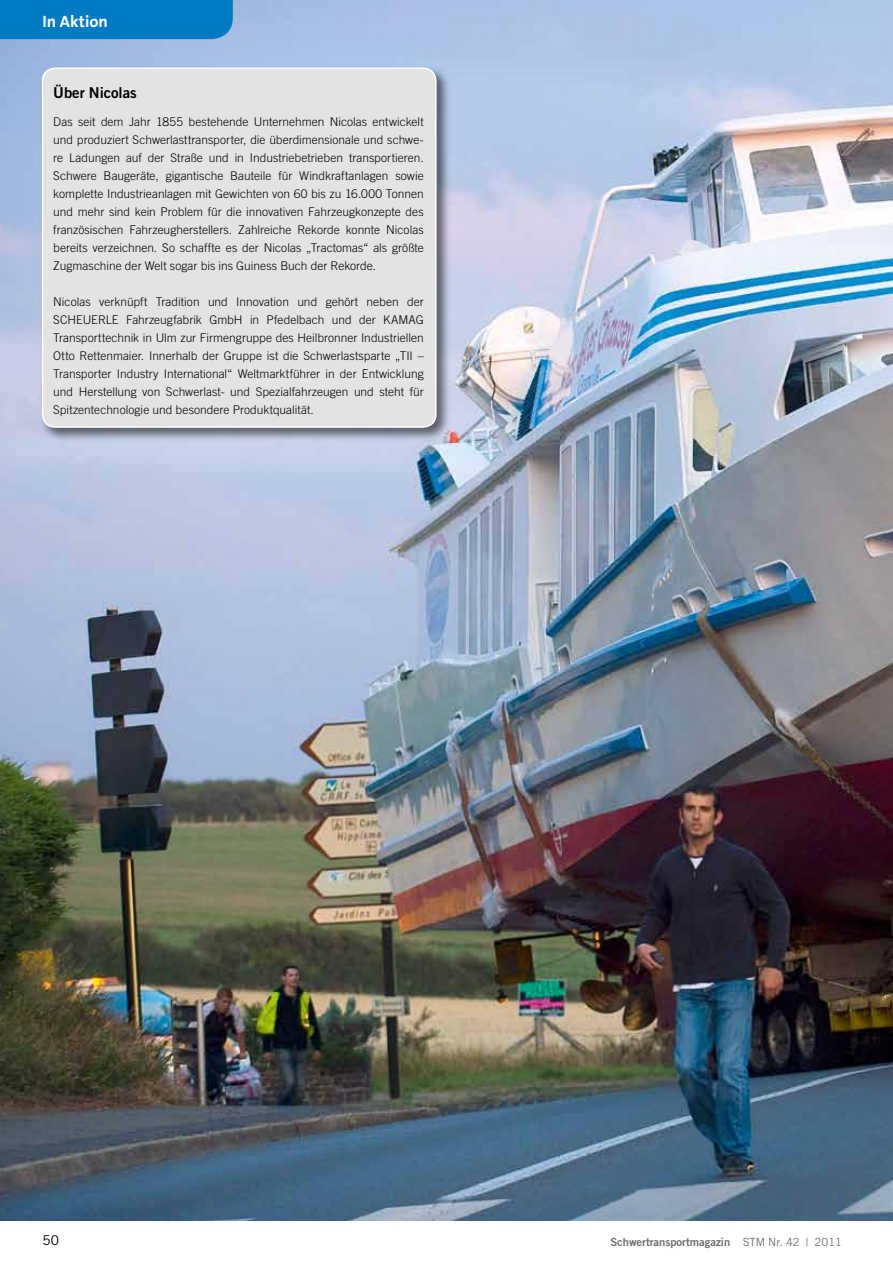
<style>
.page{position:relative;width:893px;height:1263px;background:#fff}
.page>*{position:absolute;margin:0;border:0;box-sizing:border-box;transform-origin:0 0}
.t1{font:700 16.5px "The Sans B7";color:#fff}
.t2{font:15px "Trade Gothic Bold Two";letter-spacing:-.005em;color:#000}
.t3{font:13.5px "Trade Gothic";color:#000}
.t4{font:300 12px/18px "Trade Gothic";color:#000;text-align:justify}
.t5{font:11.25px "Trade Gothic Bold Two";color:#6e6e6e}
.s1{font-family:"Trade Gothic"}
</style>
<div class="page">
<img style="left:0;top:0;width:893px;height:1220px">
<div style="left:40px;top:65px;width:411px;height:377px;background:#000;opacity:.55"></div>
<div style="left:43px;top:68px;width:393px;height:359px;background:#e3e3e3;border-radius:13px"></div>
<div style="left:42px;top:67px;width:395px;height:361px;border:2px solid #fff;border-radius:13px"></div>
<div style="left:0;top:0;width:233px;height:39px;background:#007ac2"></div>
<h1 class="t1" style="left:43px;top:13px;width:67px">In Aktion</h1>
<p class="t2" style="left:53px;top:83px;width:85px">Über Nicolas</p>
<p class="t4" style="left:53px;top:113px;width:372px">Das seit dem Jahr 1855 bestehende Unternehmen Nicolas entwickelt und produziert Schwerlasttransporter, die überdimensionale und schwe&shy;re Ladungen auf der Straße und in Industriebetrieben transportieren.<br>Schwere Baugeräte, gigantische Bauteile für Windkraftanlagen sowie komplette Industrieanlagen mit Gewichten von 60 bis zu 16.000 Tonnen und mehr sind kein Problem für die innovativen Fahrzeugkonzepte des französischen Fahrzeugherstellers. Zahlreiche Rekorde konnte Nicolas bereits verzeichnen. So schaffte es der Nicolas „Tractomas“ als größte Zugmaschine der Welt sogar bis ins Guiness Buch der Rekorde.</p>
<p class="t4" style="left:53px;top:293px;width:372px">Nicolas verknüpft Tradition und Innovation und gehört neben der SCHEUERLE Fahrzeugfabrik GmbH in Pfedelbach und der KAMAG Transporttechnik in Ulm zur Firmengruppe des Heilbronner Industriellen Otto Rettenmaier. Innerhalb der Gruppe ist die Schwerlastsparte „TII – Transporter Industry International“ Weltmarktführer in der Entwicklung und Herstellung von Schwerlast- und Spezialfahrzeugen und steht für Spitzentechnologie und besondere Produktqualität.</p>
<p class="t3" style="left:43px;top:1232px;width:18px">50</p>
<p class="t5" style="left:610px;top:1235px;width:233px">Schwertransportmagazin <span class="s1">STM Nr. 42 | 2011</span></p>
</div>
